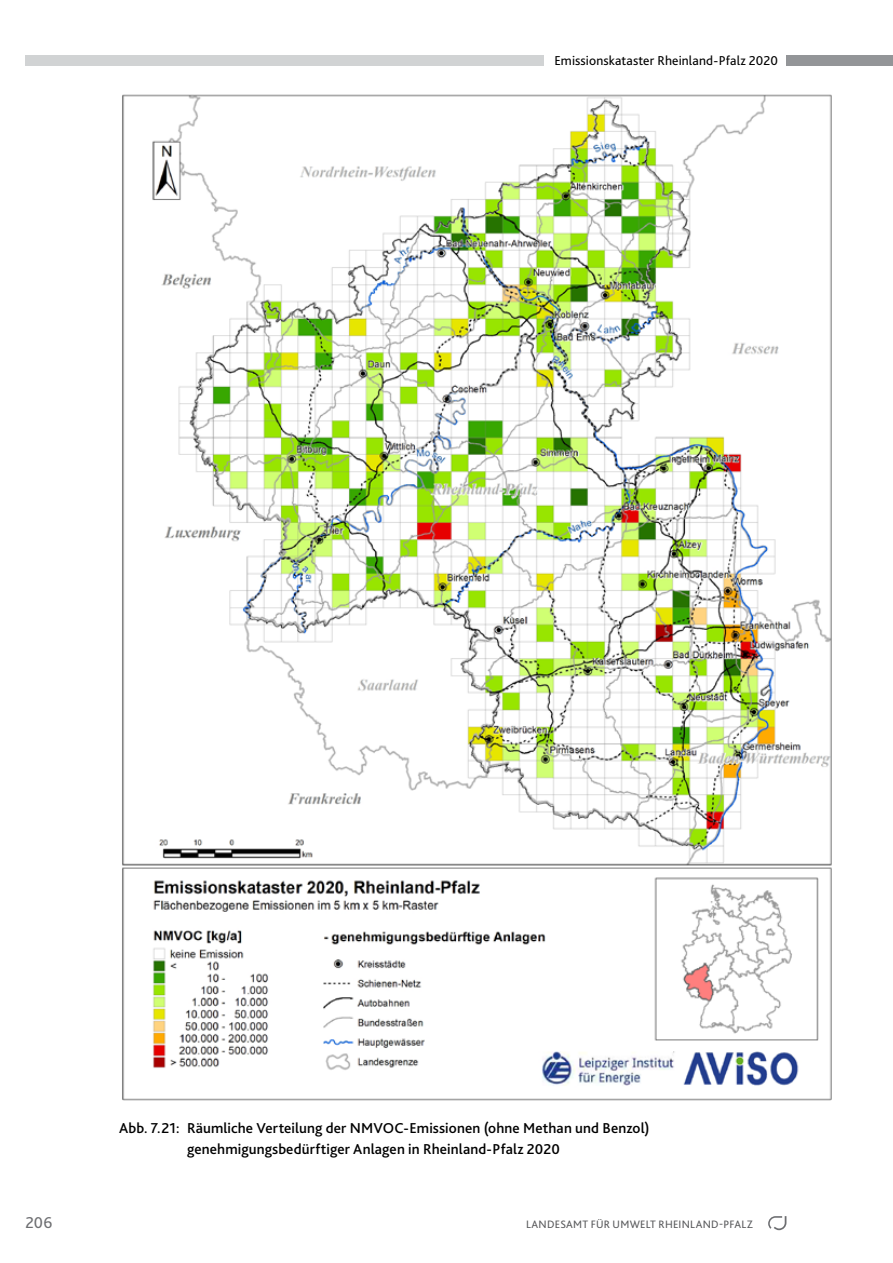
<style>
.page{position:relative;width:893px;height:1263px;background:#fff}
.page>*{position:absolute;margin:0;border:0;box-sizing:border-box;transform-origin:0 0}
.t1{font:16.5px "Bliss 2";color:#6d6e71}
.t2{font:500 15px/21px "Bliss 2";letter-spacing:.005em;color:#000}
.t3{font:13.5px "Bliss 2";letter-spacing:.01em;color:#000}
.t4{font:11.25px "Bliss 2";letter-spacing:.025em;color:#58595b}
</style>
<div class="page">
<svg style="left:768px;top:1216px;width:18px;height:14px"></svg>
<div style="left:787px;top:55px;width:106px;height:11px;background:#939598"></div>
<div style="left:26px;top:55px;width:518px;height:11px;background:#d1d3d4"></div>
<img style="left:122px;top:94px;width:710px;height:1007px">
<p class="t3" style="left:554px;top:52px;width:225px">Emissionskataster Rheinland-Pfalz 2020</p>
<p class="t2" style="left:187px;top:1117px;width:464px;text-indent:-68px">Abb. 7.21: Räumliche Verteilung der NMVOC-Emissionen (ohne Methan und Benzol) genehmigungsbedürftiger Anlagen in Rheinland-Pfalz 2020</p>
<p class="t1" style="left:26px;top:1212px;width:28px">206</p>
<p class="t4" style="left:526px;top:1217px;width:228px">Landesamt für Umwelt Rheinland-Pfalz</p>
</div>
